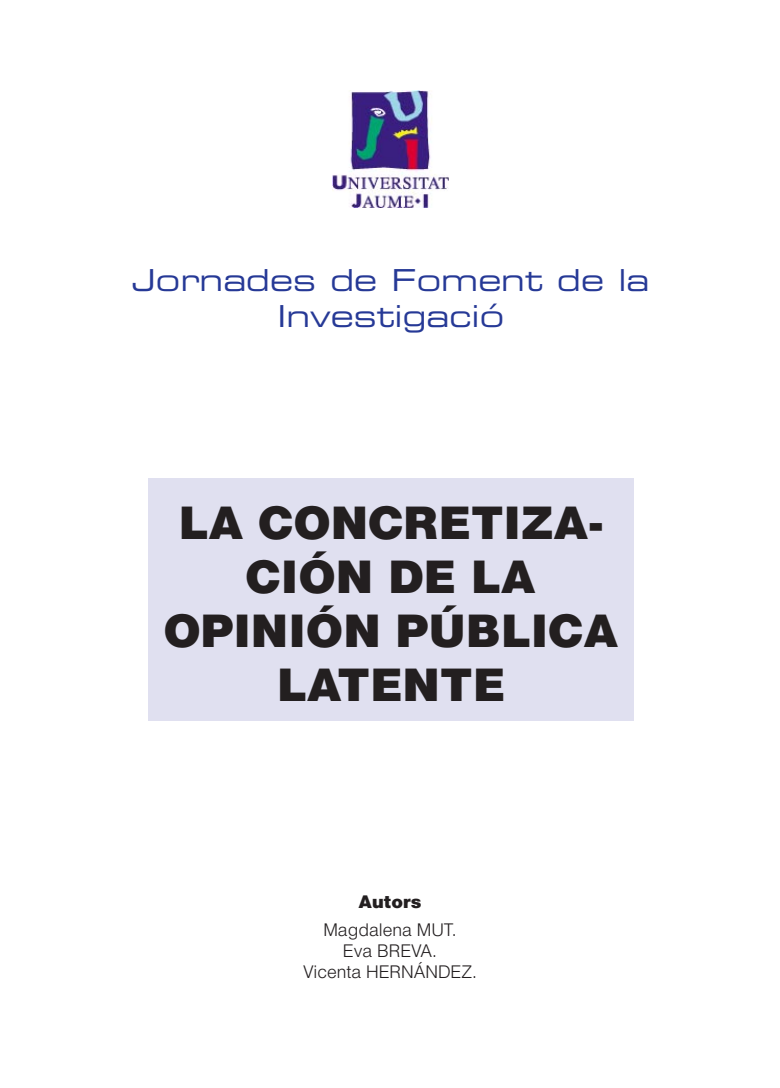
<style>
.page{position:relative;width:780px;height:1088px;background:#fff}
.page>*{position:absolute;margin:0;border:0;box-sizing:border-box;transform-origin:0 0}
.t1{font:900 45px/54px "Helvetica";color:#231f20;text-align:center}
.t2{font:expanded 30px/36px "Palindrome S Si";color:#263996;text-align:center}
.t3{font:300 17.5px/21px "Helvetica";color:#231f20;text-align:center}
.t4{font:900 17.5px "Helvetica";color:#231f20}
</style>
<div class="page">
<img style="left:332px;top:90px;width:117px;height:117px">
<div style="left:148px;top:478px;width:485px;height:243px;background:#e0e0f0"></div>
<p class="t2" style="left:132px;top:261px;width:519px">Jornades de Foment de la<br>Investigació</p>
<p class="t1" style="left:163px;top:495px;width:456px">LA CONCRETIZA-<br>CIÓN DE LA<br>OPINIÓN PÚBLICA<br>LATENTE</p>
<p class="t4" style="left:358px;top:890px;width:65px">Autors</p>
<p class="t3" style="left:303px;top:919px;width:175px">Magdalena MUT.<br>Eva BREVA.<br>Vicenta HERNÁNDEZ.</p>
</div>
